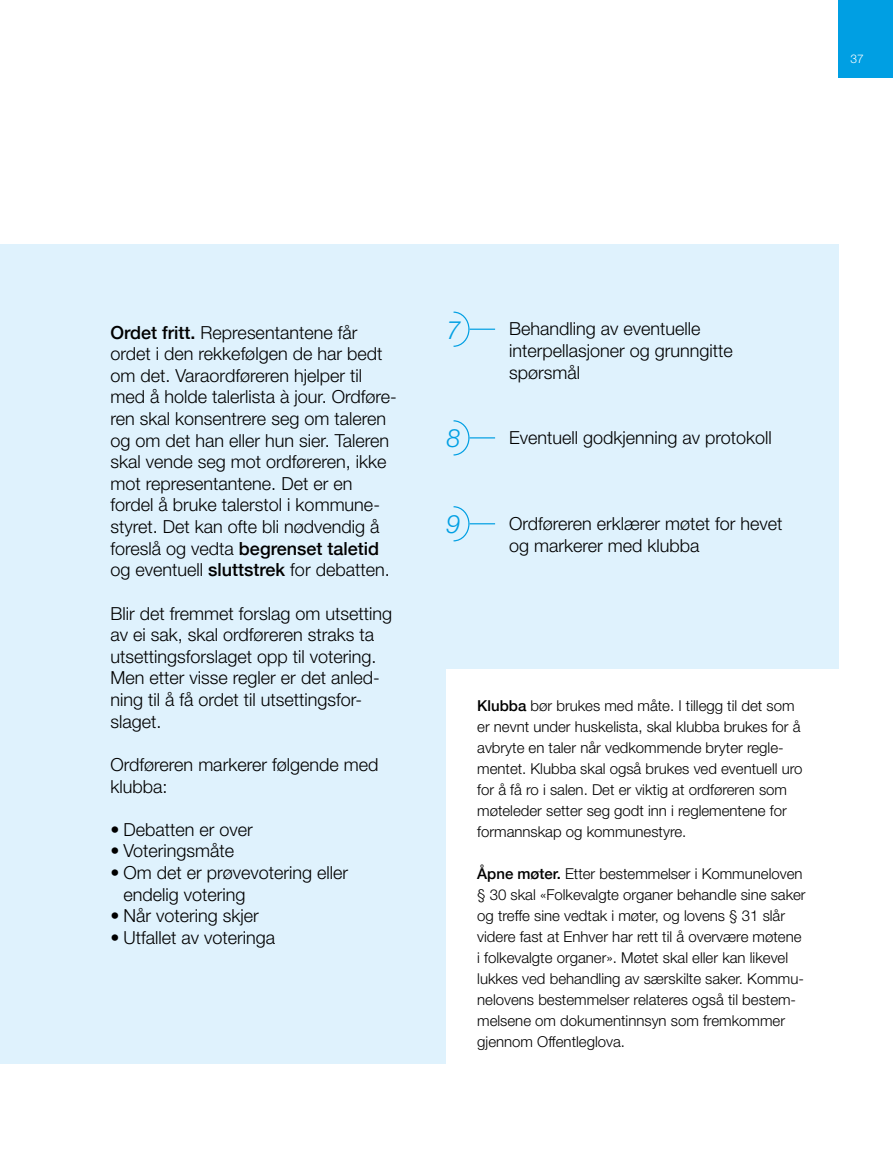
<style>
.page{position:relative;width:893px;height:1149px;background:#fff}
.page>*{position:absolute;margin:0;border:0;box-sizing:border-box;transform-origin:0 0}
.t1{font:italic 300 25.35px "Helvetica Neue";color:#009fe3}
.t2{font:300 18px/21.6px "Helvetica Neue";color:#000}
.t3{font:300 15px/21px "Helvetica Neue";color:#000}
.t4{font:300 12px "Helvetica Neue";color:#fff}
.s1{font-weight:500}
</style>
<div class="page">
<div style="left:0;top:244px;width:839px;height:819px;background:#dff2fd"></div>
<div style="left:839px;top:0;width:54px;height:77px;background:#009fe3"></div>
<svg style="left:453px;top:311px;width:17px;height:36px"></svg>
<hr style="left:469px;top:328px;width:26px;height:2px;background:#009fe3">
<svg style="left:453px;top:420px;width:42px;height:36px"></svg>
<svg style="left:453px;top:506px;width:42px;height:36px"></svg>
<div style="left:446px;top:669px;width:447px;height:479px;background:#fff"></div>
<p class="t4" style="left:850px;top:51px;width:15px">37</p>
<p class="t2" style="left:111px;top:321px;width:288px"><span class="s1">Ordet fritt.</span> Representantene får ordet i den rekkefølgen de har bedt om det. Varaordføreren hjelper til med å holde talerlista à jour. Ordføre&shy;ren skal konsentrere seg om taleren og om det han eller hun sier. Taleren skal vende seg mot ordføreren, ikke mot representantene. Det er en fordel å bruke talerstol i kommune&shy;styret. Det kan ofte bli nødvendig å foreslå og vedta <span class="s1">begrenset taletid </span>og eventuell <span class="s1">sluttstrek</span> for debatten.</p>
<p class="t2" style="left:111px;top:601px;width:283px">Blir det fremmet forslag om utsetting av ei sak, skal ordføreren straks ta utsettingsforslaget opp til votering.<br>Men etter visse regler er det anled&shy;ning til å få ordet til utsettingsfor&shy;slaget.</p>
<p class="t2" style="left:111px;top:753px;width:269px">Ordføreren markerer følgende med klubba:</p>
<p class="t2" style="left:111px;top:817px;width:144px">• Debatten er over</p>
<p class="t2" style="left:111px;top:839px;width:125px">• Voteringsmåte</p>
<p class="t2" style="left:123px;top:861px;width:226px;text-indent:-13px">• Om det er prøvevotering eller endelig votering</p>
<p class="t2" style="left:111px;top:904px;width:150px">• Når votering skjer</p>
<p class="t2" style="left:111px;top:925px;width:166px">• Utfallet av voteringa</p>
<h1 class="t1" style="left:446px;top:314px;width:16px">7</h1>
<p class="t2" style="left:509px;top:318px;width:225px">Behandling av eventuelle interpellasjoner og grunngitte spørsmål</p>
<h1 class="t1" style="left:446px;top:423px;width:16px">8</h1>
<p class="t2" style="left:509px;top:426px;width:264px">Eventuell godkjenning av protokoll</p>
<h1 class="t1" style="left:446px;top:509px;width:16px">9</h1>
<p class="t2" style="left:509px;top:512px;width:275px">Ordføreren erklærer møtet for hevet og markerer med klubba</p>
<p class="t3" style="left:477px;top:694px;width:327px"><span class="s1">Klubba</span> bør brukes med måte. I tillegg til det som er nevnt under huskelista, skal klubba brukes for å avbryte en taler når vedkommende bryter regle&shy;mentet. Klubba skal også brukes ved eventuell uro for å få ro i salen. Det er viktig at ordføreren som møteleder setter seg godt inn i reglementene for formannskap og kommunestyre.</p>
<p class="t3" style="left:477px;top:862px;width:330px"><span class="s1">Åpne møter.</span> Etter bestemmelser i Kommuneloven § 30 skal «Folkevalgte organer behandle sine saker og treffe sine vedtak i møter, og lovens § 31 slår videre fast at Enhver har rett til å overvære møtene i folkevalgte organer». Møtet skal eller kan likevel lukkes ved behandling av særskilte saker. Kommu&shy;nelovens bestemmelser relateres også til bestem&shy;melsene om dokumentinnsyn som fremkommer gjennom Offentleglova.</p>
</div>
